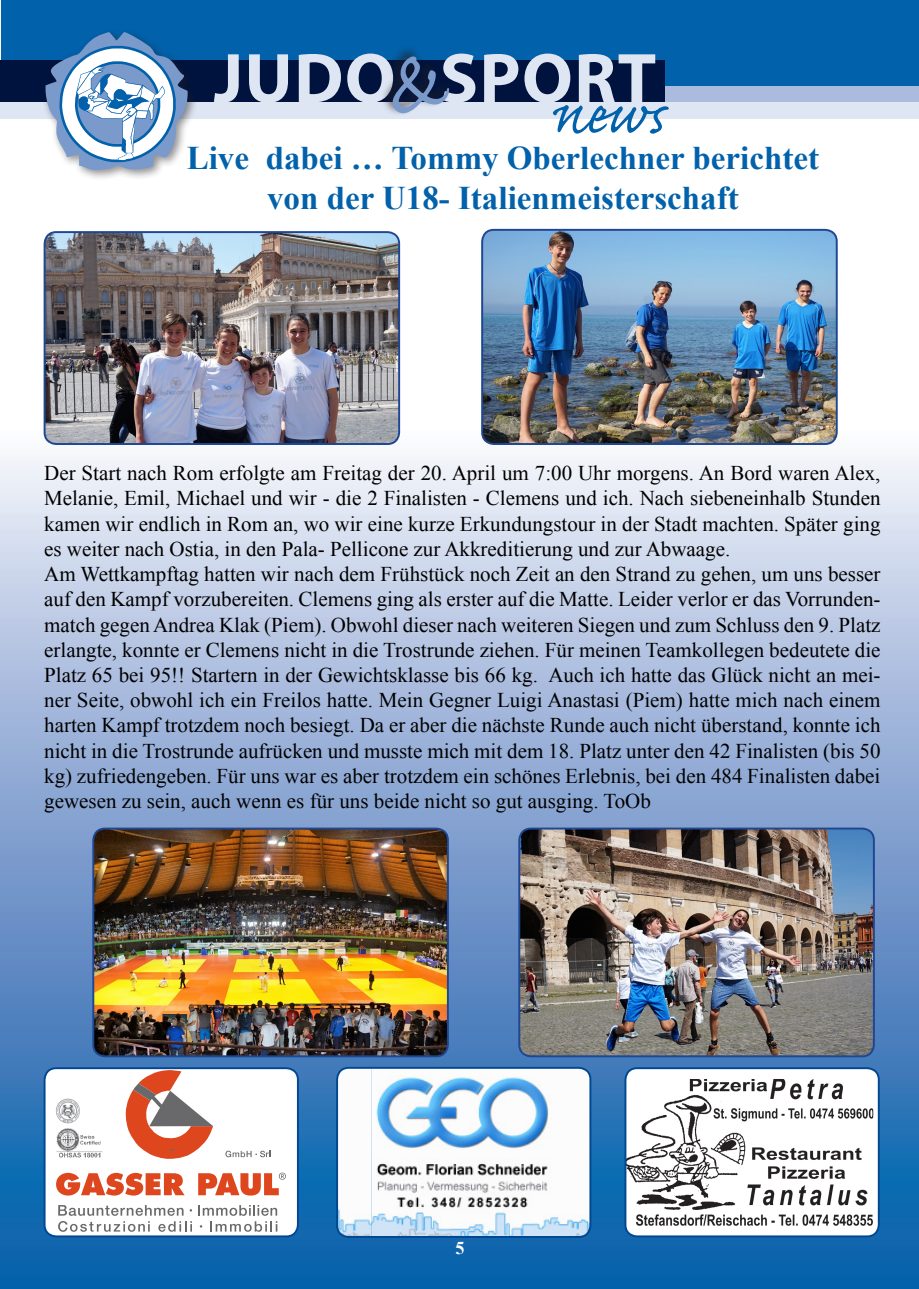
<style>
.page{position:relative;width:919px;height:1289px;background:#fff}
.page>*{position:absolute;margin:0;border:0;box-sizing:border-box;transform-origin:0 0}
.t1{font:700 33px "Times New Roman";color:#0161aa}
.t2{font:21px/25.2px "Times New Roman";color:#000;text-align:justify}
.t3{font:700 18px "Times New Roman";color:#fff}
</style>
<div class="page">
<div style="left:0;top:102px;width:918px;height:16px;background:#dfe6f3"></div>
<div style="left:1px;top:86px;width:917px;height:16px;background:#aabbde"></div>
<div style="left:1px;top:0;width:917px;height:85px;background:#0161aa"></div>
<div style="left:0;top:60px;width:665px;height:42px;background:#00133e"></div>
<div style="left:380px;top:44px;width:73px;height:73px;background:#231f20;opacity:.75"></div>
<div style="left:40px;top:27px;width:158px;height:154px;background:#231f20;opacity:.5"></div>
<svg style="left:45px;top:32px;width:143px;height:140px"></svg>
<svg style="left:214px;top:54px;width:454px;height:80px"></svg>
<div style="left:0;top:431px;width:918px;height:857px;background:linear-gradient(to bottom,#f8eef9,#0054a5)"></div>
<div style="left:625px;top:1068px;width:253px;height:168px;background:#fff;border-radius:12px"></div>
<img style="left:627px;top:1079px;width:246px;height:146px">
<div style="left:624px;top:1067px;width:255px;height:170px;border:2px solid #004892;border-radius:12px"></div>
<img style="left:337px;top:1067px;width:253px;height:169px">
<div style="left:336px;top:1066px;width:255px;height:171px;border:2px solid #004892;border-radius:12px"></div>
<div style="left:45px;top:1068px;width:253px;height:168px;background:#fff;border-radius:12px"></div>
<img style="left:56px;top:1128px;width:47px;height:30px">
<img style="left:56px;top:1098px;width:24px;height:25px">
<svg style="left:225px;top:1150px;width:45px;height:7px"></svg>
<svg style="left:198px;top:1205px;width:79px;height:10px"></svg>
<svg style="left:56px;top:1172px;width:129px;height:23px"></svg>
<svg style="left:198px;top:1172px;width:87px;height:23px"></svg>
<svg style="left:210px;top:1221px;width:67px;height:10px"></svg>
<svg style="left:125px;top:1070px;width:88px;height:88px"></svg>
<svg style="left:58px;top:1205px;width:134px;height:26px"></svg>
<div style="left:44px;top:1067px;width:255px;height:170px;border:2px solid #004892;border-radius:12px"></div>
<img style="left:93px;top:828px;width:355px;height:228px">
<div style="left:92px;top:827px;width:357px;height:230px;border:2px solid #1e4692;border-radius:12px"></div>
<img style="left:45px;top:232px;width:354px;height:212px">
<div style="left:44px;top:231px;width:356px;height:214px;border:2px solid #1e4692;border-radius:12px"></div>
<img style="left:519px;top:828px;width:353px;height:228px">
<div style="left:518px;top:827px;width:356px;height:230px;border:2px solid #1e4692;border-radius:12px"></div>
<img style="left:482px;top:230px;width:354px;height:214px">
<div style="left:481px;top:229px;width:356px;height:216px;border:2px solid #1e4692;border-radius:12px"></div>
<p class="t1" style="left:187px;top:135px;width:633px">Live dabei … Tommy Oberlechner berichtet</p>
<p class="t1" style="left:267px;top:175px;width:473px">von der U18- Italienmeisterschaft</p>
<p class="t2" style="left:44px;top:460px;width:837px">Der Start nach Rom erfolgte am Freitag der 20. April um 7:00 Uhr morgens. An Bord waren Alex, Melanie, Emil, Michael und wir - die 2 Finalisten - Clemens und ich. Nach siebeneinhalb Stunden kamen wir endlich in Rom an, wo wir eine kurze Erkundungstour in der Stadt machten. Später ging es weiter nach Ostia, in den Pala- Pellicone zur Akkreditierung und zur Abwaage.</p>
<p class="t2" style="left:44px;top:561px;width:837px">Am Wettkampftag hatten wir nach dem Frühstück noch Zeit an den Strand zu gehen, um uns besser auf den Kampf vorzubereiten. Clemens ging als erster auf die Matte. Leider verlor er das Vorrunden&shy;match gegen Andrea Klak (Piem). Obwohl dieser nach weiteren Siegen und zum Schluss den 9. Platz erlangte, konnte er Clemens nicht in die Trostrunde ziehen. Für meinen Teamkollegen bedeutete die Platz 65 bei 95!! Startern in der Gewichtsklasse bis 66 kg. Auch ich hatte das Glück nicht an mei&shy;ner Seite, obwohl ich ein Freilos hatte. Mein Gegner Luigi Anastasi (Piem) hatte mich nach einem harten Kampf trotzdem noch besiegt. Da er aber die nächste Runde auch nicht überstand, konnte ich nicht in die Trostrunde aufrücken und musste mich mit dem 18. Platz unter den 42 Finalisten (bis 50 kg) zufriedengeben. Für uns war es aber trotzdem ein schönes Erlebnis, bei den 484 Finalisten dabei gewesen zu sein, auch wenn es für uns beide nicht so gut ausging. ToOb</p>
<p class="t3" style="left:455px;top:1235px;width:10px">5</p>
</div>
